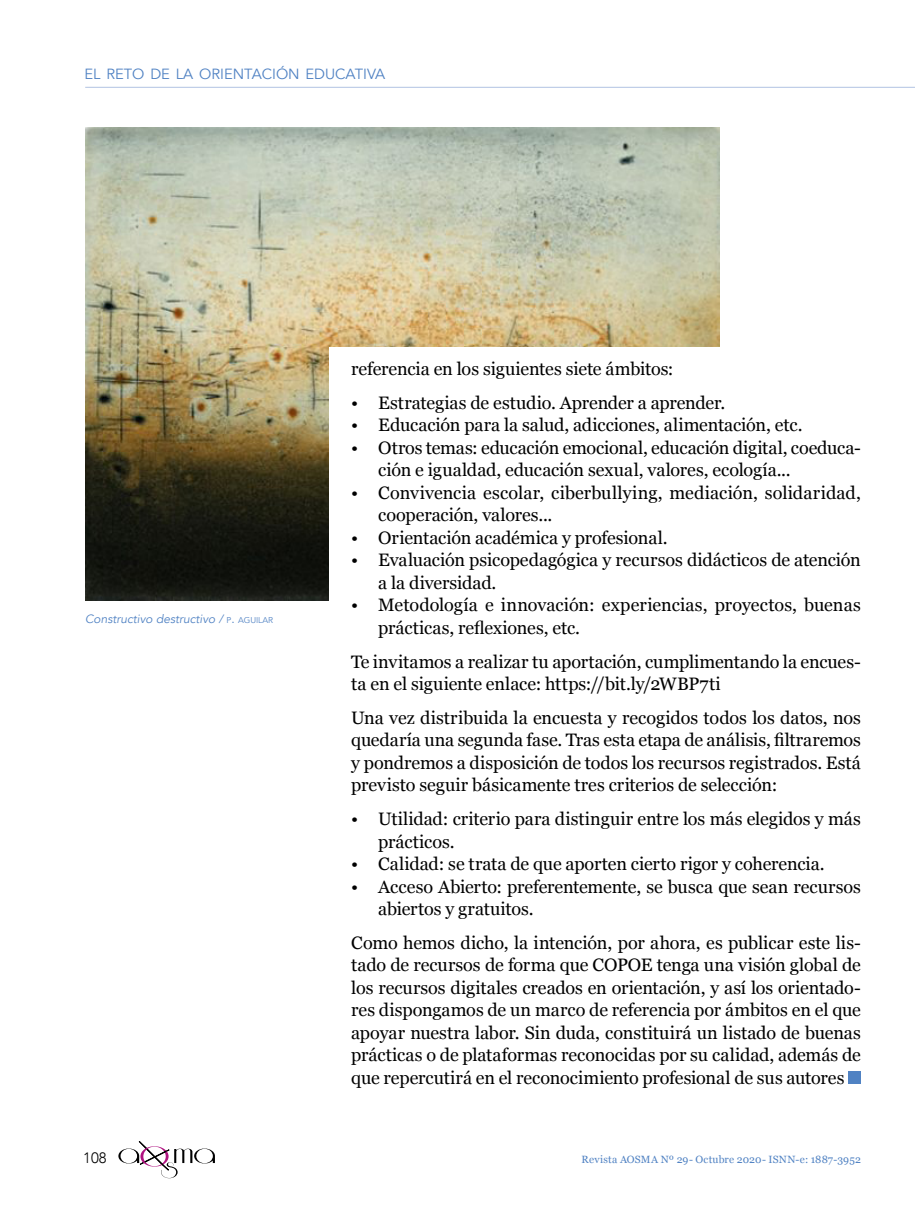
<style>
.page{position:relative;width:915px;height:1212px;background:#fff}
.page>*{position:absolute;margin:0;border:0;box-sizing:border-box;transform-origin:0 0}
.t1{font:18px/22.5px "Georgia";letter-spacing:-.005em;color:#000}
.t2{font:300 15px "Avenir";color:#000}
.t3{font:14.7px "Avenir";color:#5082c3}
.t4{font:italic 12px "Avenir";color:#5082c3}
.t5{font:10.5px "Georgia";letter-spacing:.015em;color:#5082c3}
.s1{font-style:normal;font-size:8.4px}
.s2{font-style:normal}
</style>
<div class="page">
<svg style="left:118px;top:1141px;width:97px;height:37px"></svg>
<div style="left:73px;top:76px;width:841px;height:12px;background:#000;opacity:.75"></div>
<img style="left:85px;top:128px;width:633px;height:472px">
<div style="left:328px;top:347px;width:418px;height:388px;background:#fff"></div>
<div style="left:848px;top:1071px;width:12px;height:13px;background:#5082c3"></div>
<p class="t3" style="left:84px;top:65px;width:302px">EL RETO DE LA ORIENTACIÓN EDUCATIVA</p>
<p class="t4" style="left:85px;top:611px;width:171px">Constructivo destructivo / <span class="s1">P</span><span class="s2">.</span> <span class="s1">AGUILAR</span></p>
<p class="t1" style="left:351px;top:357px;width:324px">referencia en los siguientes siete ámbitos:</p>
<p class="t1" style="left:351px;top:391px;width:375px">• Estrategias de estudio. Aprender a aprender.</p>
<p class="t1" style="left:351px;top:413px;width:452px">• Educación para la salud, adicciones, alimentación, etc.</p>
<p class="t1" style="left:378px;top:436px;width:484px;text-indent:-27px">• Otros temas: educación emocional, educación digital, coeduca&shy;ción e igualdad, educación sexual, valores, ecología...</p>
<p class="t1" style="left:378px;top:481px;width:484px;text-indent:-27px">• Convivencia escolar, ciberbullying, mediación, solidaridad, cooperación, valores...</p>
<p class="t1" style="left:351px;top:526px;width:318px">• Orientación académica y profesional.</p>
<p class="t1" style="left:378px;top:548px;width:484px;text-indent:-27px">• Evaluación psicopedagógica y recursos didácticos de atención a la diversidad.</p>
<p class="t1" style="left:378px;top:593px;width:484px;text-indent:-27px">• Metodología e innovación: experiencias, proyectos, buenas prácticas, reflexiones, etc.</p>
<p class="t1" style="left:351px;top:649px;width:511px">Te invitamos a realizar tu aportación, cumplimentando la encues&shy;ta en el siguiente enlace: https://bit.ly/2WBP7ti</p>
<p class="t1" style="left:351px;top:706px;width:511px;text-align:justify">Una vez distribuida la encuesta y recogidos todos los datos, nos quedaría una segunda fase. Tras esta etapa de análisis, filtraremos y pondremos a disposición de todos los recursos registrados. Está previsto seguir básicamente tres criterios de selección:</p>
<p class="t1" style="left:378px;top:807px;width:484px;text-indent:-27px">• Utilidad: criterio para distinguir entre los más elegidos y más prácticos.</p>
<p class="t1" style="left:351px;top:852px;width:475px">• Calidad: se trata de que aporten cierto rigor y coherencia.</p>
<p class="t1" style="left:378px;top:874px;width:484px;text-indent:-27px">• Acceso Abierto: preferentemente, se busca que sean recursos abiertos y gratuitos.</p>
<p class="t1" style="left:351px;top:931px;width:511px;text-align:justify">Como hemos dicho, la intención, por ahora, es publicar este lis&shy;tado de recursos de forma que COPOE tenga una visión global de los recursos digitales creados en orientación, y así los orientado&shy;res dispongamos de un marco de referencia por ámbitos en el que apoyar nuestra labor. Sin duda, constituirá un listado de buenas prácticas o de plataformas reconocidas por su calidad, además de que repercutirá en el reconocimiento profesional de sus autores</p>
<p class="t2" style="left:83px;top:1149px;width:25px">108</p>
<p class="t5" style="left:581px;top:1152px;width:281px">Revista AOSMA Nº 29- Octubre 2020- ISNN-e: 1887-3952</p>
</div>
